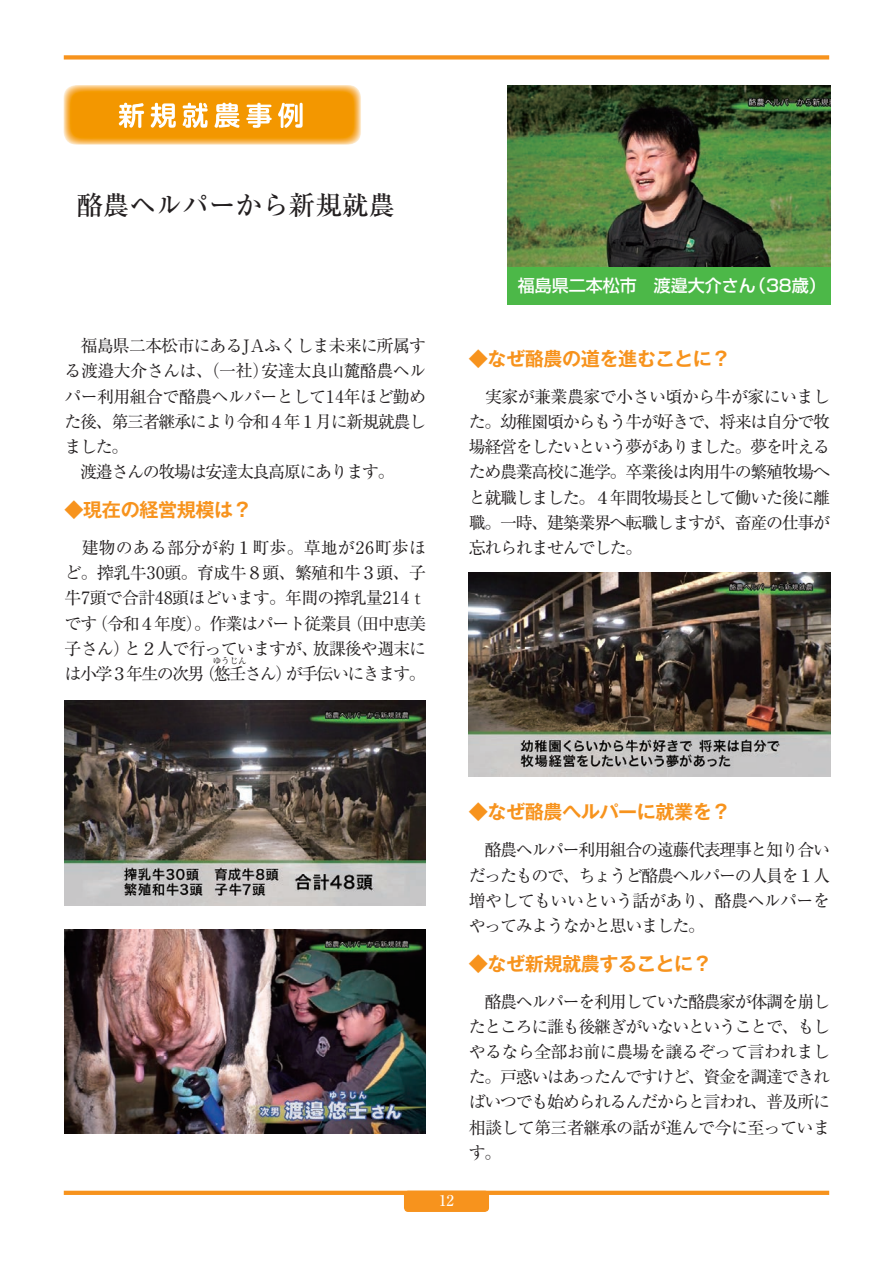
<style>
.page{position:relative;width:893px;height:1263px;background:#fff}
.page>*{position:absolute;margin:0;border:0;box-sizing:border-box;transform-origin:0 0}
.t1{font:500 26.55px "Ryumin Pro";color:#231f20}
.t2{font:700 19.2px "Gothic MB101 Pro De";letter-spacing:-.025em;color:#f7931d}
.t3{font:16.95px/25.2px "Ryumin Pro";letter-spacing:-.08em;color:#231f20;text-align:justify}
.t4{font:16.95px/25.2px "Ryumin Pro";letter-spacing:-.055em;color:#231f20}
.t5{font:500 16.95px "Shin Go Pro";color:#fff}
.t6{font:500 14.85px "Ryumin Pro";color:#fff}
.t7{font:8.55px "Ryumin Pro";color:#231f20}
</style>
<div class="page">
<hr style="left:64px;top:1191px;width:765px;height:4px;background:#f7931d">
<div style="left:404px;top:1191px;width:85px;height:21px;background:#f7931d;border-radius:4px"></div>
<div style="left:64px;top:55px;width:765px;height:5px;background:#f7931d"></div>
<img style="left:63px;top:85px;width:298px;height:60px">
<img style="left:119px;top:103px;width:184px;height:25px">
<img style="left:507px;top:86px;width:323px;height:181px">
<div style="left:507px;top:267px;width:323px;height:37px;background:#4cb848"></div>
<img style="left:64px;top:701px;width:362px;height:204px">
<img style="left:469px;top:573px;width:361px;height:204px">
<img style="left:64px;top:929px;width:362px;height:204px">
<h1 class="t1" style="left:76px;top:184px;width:320px">酪農ヘルパーから新規就農</h1>
<p class="t4" style="left:65px;top:332px;width:363px">　福島県二本松市にあるJAふくしま未来に所属する渡邉大介さんは、（一社）安達太良山麓酪農ヘルパー利用組合で酪農ヘルパーとして14年ほど勤めた後、第三者継承により令和４年１月に新規就農しました。<br>　渡邉さんの牧場は安達太良高原にあります。</p>
<p class="t2" style="left:65px;top:494px;width:189px">◆現在の経営規模は？</p>
<p class="t3" style="left:65px;top:534px;width:363px">　建物のある部分が約１町歩。草地が26町歩ほど。搾乳牛30頭。育成牛８頭、繁殖和牛３頭、子牛7頭で合計48頭ほどいます。年間の搾乳量214ｔです（令和４年度）。作業はパート従業員（田中恵美子さん）と２人で行っていますが、放課後や週末には小学３年生の次男（悠壬さん）が手伝いにきます。</p>
<p class="t7" style="left:213px;top:654px;width:36px">ゆうじん</p>
<p class="t5" style="left:518px;top:272px;width:310px">福島県二本松市　渡邉大介さん（38歳）</p>
<p class="t2" style="left:469px;top:342px;width:263px">◆なぜ酪農の道を進むことに？</p>
<p class="t3" style="left:469px;top:383px;width:363px">　実家が兼業農家で小さい頃から牛が家にいました。幼稚園頃からもう牛が好きで、将来は自分で牧場経営をしたいという夢がありました。夢を叶えるため農業高校に進学。卒業後は肉用牛の繁殖牧場へと就職しました。４年間牧場長として働いた後に離職。一時、建築業界へ転職しますが、畜産の仕事が忘れられませんでした。</p>
<p class="t6" style="left:439px;top:1189px;width:16px">12</p>
<p class="t2" style="left:469px;top:796px;width:263px">◆なぜ酪農ヘルパーに就業を？</p>
<p class="t3" style="left:469px;top:836px;width:363px">　酪農ヘルパー利用組合の遠藤代表理事と知り合いだったもので、ちょうど酪農ヘルパーの人員を１人増やしてもいいという話があり、酪農ヘルパーをやってみようなかと思いました。</p>
<p class="t2" style="left:469px;top:947px;width:245px">◆なぜ新規就農することに？</p>
<p class="t3" style="left:469px;top:987px;width:363px">　酪農ヘルパーを利用していた酪農家が体調を崩したところに誰も後継ぎがいないということで、もしやるなら全部お前に農場を譲るぞって言われました。戸惑いはあったんですけど、資金を調達できればいつでも始められるんだからと言われ、普及所に相談して第三者継承の話が進んで今に至っています。</p>
</div>
